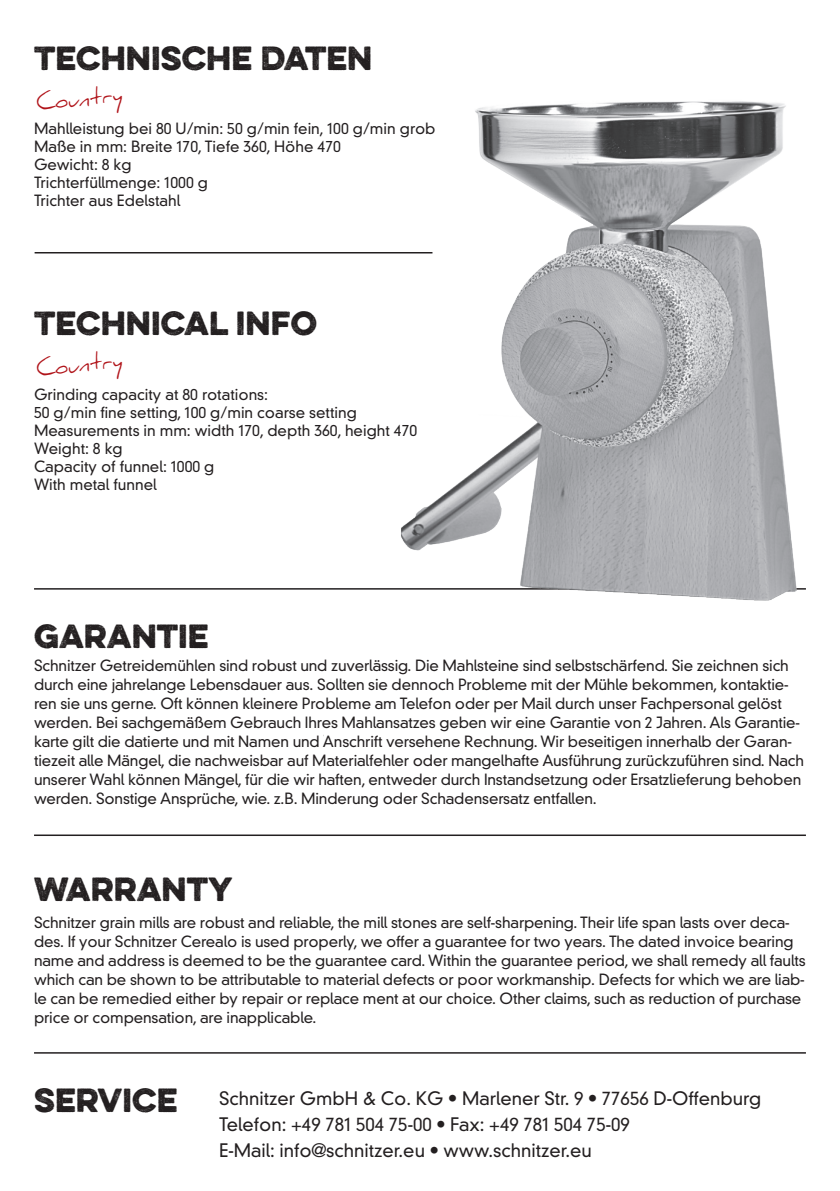
<style>
.page{position:relative;width:840px;height:1191px;background:#fff}
.page>*{position:absolute;margin:0;border:0;box-sizing:border-box;transform-origin:0 0}
.t1{font:700 30px "Eveleth W01";color:#231f20}
.t2{font:22px "Daniel";color:#b01319}
.t3{font:300 18px "DIN Neuzeit Grotesk Std";color:#231f20}
.t4{font:300 15px/19px "DIN Neuzeit Grotesk Std";letter-spacing:-.01em;color:#231f20}
</style>
<div class="page">
<hr style="left:34px;top:1052px;width:771px;height:1px;background:#231f20">
<hr style="left:34px;top:588px;width:771px;height:1px;background:#231f20">
<hr style="left:34px;top:834px;width:771px;height:2px;background:#231f20">
<hr style="left:35px;top:252px;width:397px;height:1px;background:#231f20">
<img style="left:323px;top:101px;width:483px;height:636px">
<p class="t1" style="left:34px;top:36px;width:340px">TECHNISCHE DATEN</p>
<p class="t2" style="left:35px;top:90px;width:88px;rotate:-6deg">Country</p>
<p class="t4" style="left:34px;top:119px;width:403px">Mahlleistung bei 80 U/min: 50 g/min fein, 100 g/min grob</p>
<p class="t4" style="left:34px;top:137px;width:308px">Maße in mm: Breite 170, Tiefe 360, Höhe 470</p>
<p class="t4" style="left:34px;top:155px;width:99px">Gewicht: 8 kg</p>
<p class="t4" style="left:34px;top:173px;width:175px">Trichterfüllmenge: 1000 g</p>
<p class="t4" style="left:34px;top:191px;width:148px">Trichter aus Edelstahl</p>
<p class="t1" style="left:34px;top:301px;width:284px">TECHNICAL INFO</p>
<p class="t2" style="left:35px;top:355px;width:88px;rotate:-6deg">Country</p>
<p class="t4" style="left:34px;top:385px;width:235px">Grinding capacity at 80 rotations:</p>
<p class="t4" style="left:34px;top:403px;width:324px">50 g/min fine setting, 100 g/min coarse setting</p>
<p class="t4" style="left:34px;top:421px;width:384px">Measurements in mm: width 170, depth 360, height 470</p>
<p class="t4" style="left:34px;top:439px;width:90px">Weight: 8 kg</p>
<p class="t4" style="left:34px;top:457px;width:182px">Capacity of funnel: 1000 g</p>
<p class="t4" style="left:34px;top:475px;width:124px">With metal funnel</p>
<p class="t1" style="left:34px;top:614px;width:176px">GARANTIE</p>
<p class="t4" style="left:34px;top:656px;width:771px">Schnitzer Getreidemühlen sind robust und zuverlässig. Die Mahlsteine sind selbstschärfend. Sie zeichnen sich durch eine jahrelange Lebensdauer aus. Sollten sie dennoch Probleme mit der Mühle bekommen, kontaktie&shy;ren sie uns gerne. Oft können kleinere Probleme am Telefon oder per Mail durch unser Fachpersonal gelöst werden. Bei sachgemäßem Gebrauch Ihres Mahlansatzes geben wir eine Garantie von 2 Jahren. Als Garantie&shy;karte gilt die datierte und mit Namen und Anschrift versehene Rechnung. Wir beseitigen innerhalb der Garan&shy;tiezeit alle Mängel, die nachweisbar auf Materialfehler oder mangelhafte Ausführung zurückzuführen sind. Nach unserer Wahl können Mängel, für die wir haften, entweder durch Instandsetzung oder Ersatzlieferung behoben werden. Sonstige Ansprüche, wie. z.B. Minderung oder Schadensersatz entfallen.</p>
<p class="t1" style="left:34px;top:867px;width:200px">WARRANTY</p>
<p class="t4" style="left:34px;top:913px;width:772px">Schnitzer grain mills are robust and reliable, the mill stones are self-sharpening. Their life span lasts over deca&shy;des. If your Schnitzer Cerealo is used properly, we offer a guarantee for two years. The dated invoice bearing name and address is deemed to be the guarantee card. Within the guarantee period, we shall remedy all faults which can be shown to be attributable to material defects or poor workmanship. Defects for which we are liab&shy;le can be remedied either by repair or replace ment at our choice. Other claims, such as reduction of purchase price or compensation, are inapplicable.</p>
<p class="t1" style="left:34px;top:1078px;width:145px">SERVICE</p>
<p class="t3" style="left:219px;top:1087px;width:543px">Schnitzer GmbH &amp; Co. KG • Marlener Str. 9 • 77656 D-Offenburg</p>
<p class="t3" style="left:219px;top:1113px;width:412px">Telefon: +49 781 504 75-00 • Fax: +49 781 504 75-09</p>
<p class="t3" style="left:219px;top:1139px;width:374px">E-Mail: info@schnitzer.eu • www.schnitzer.eu</p>
</div>
